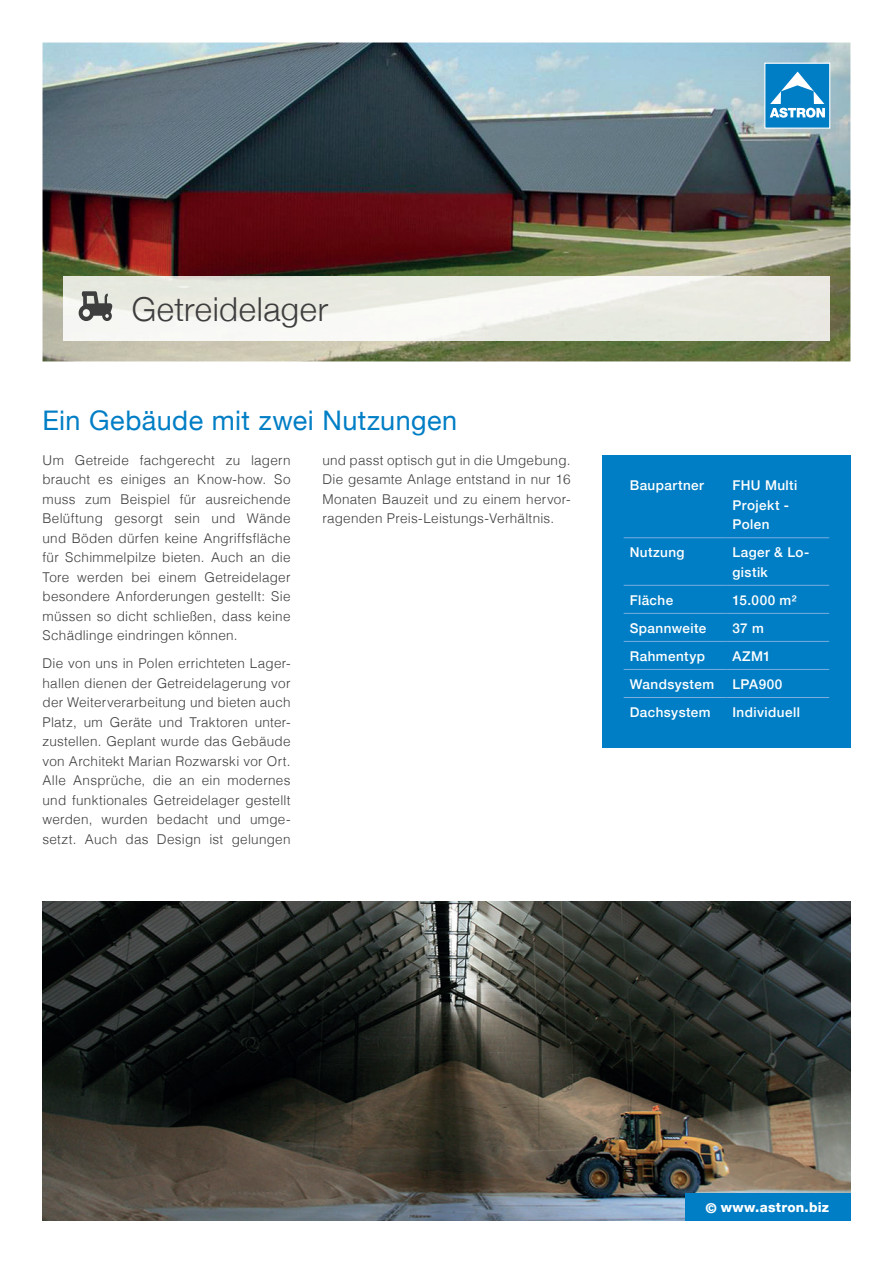
<style>
.page{position:relative;width:893px;height:1263px;background:#fff}
.page>*{position:absolute;margin:0;border:0;box-sizing:border-box;transform-origin:0 0}
.t1{font:300 33px "Helvetica Neue";letter-spacing:.02em;color:#3e3e3f}
.t2{font:27px "Helvetica Neue";letter-spacing:.015em;color:#007ec5}
.t3{font:300 13.5px/19.5px "Helvetica";letter-spacing:.02em;color:#3e3e3f;text-align:justify}
.t4{font:500 13.5px/19.5px "Helvetica Neue";letter-spacing:.03em;color:#fff}
.t5{font:800 13.5px "Helvetica Neue LT Pro";letter-spacing:.02em;color:#fff}
</style>
<div class="page">
<img style="left:43px;top:43px;width:807px;height:318px">
<svg style="left:764px;top:62px;width:67px;height:67px;background:#3d9cd1"></svg>
<img style="left:43px;top:901px;width:807px;height:319px">
<img style="left:64px;top:276px;width:765px;height:64px">
<svg style="left:79px;top:291px;width:33px;height:30px"></svg>
<div style="left:602px;top:455px;width:248px;height:292px;background:#007ec5"></div>
<hr style="left:624px;top:537px;width:102px;height:1px;background:#79aede">
<hr style="left:726px;top:537px;width:103px;height:1px;background:#79aede">
<hr style="left:624px;top:585px;width:102px;height:1px;background:#79aede">
<hr style="left:726px;top:585px;width:103px;height:1px;background:#79aede">
<hr style="left:624px;top:613px;width:102px;height:1px;background:#79aede">
<hr style="left:726px;top:613px;width:103px;height:1px;background:#79aede">
<hr style="left:624px;top:641px;width:102px;height:1px;background:#79aede">
<hr style="left:726px;top:641px;width:103px;height:1px;background:#79aede">
<hr style="left:624px;top:669px;width:102px;height:1px;background:#79aede">
<hr style="left:726px;top:669px;width:103px;height:1px;background:#79aede">
<hr style="left:624px;top:697px;width:102px;height:1px;background:#79aede">
<hr style="left:726px;top:697px;width:103px;height:1px;background:#79aede">
<div style="left:685px;top:1193px;width:165px;height:27px;background:#007ec5"></div>
<h1 class="t1" style="left:132px;top:283px;width:198px">Getreidelager</h1>
<h2 class="t2" style="left:43px;top:401px;width:416px">Ein Gebäude mit zwei Nutzungen</h2>
<p class="t3" style="left:43px;top:449px;width:250px">Um Getreide fachgerecht zu lagern braucht es einiges an Know-how. So muss zum Beispiel für ausreichende Belüftung gesorgt sein und Wände und Böden dürfen keine Angriffsfläche für Schimmelpilze bieten. Auch an die Tore werden bei einem Getreidelager besondere Anforderungen gestellt: Sie müssen so dicht schließen, dass keine Schädlinge eindringen können.</p>
<p class="t3" style="left:43px;top:653px;width:250px">Die von uns in Polen errichteten Lager&shy;hallen dienen der Getreidelagerung vor der Weiterverarbeitung und bieten auch Platz, um Geräte und Traktoren unter&shy;zustellen. Geplant wurde das Gebäude von Architekt Marian Rozwarski vor Ort.<br>Alle Ansprüche, die an ein modernes und funktionales Getreidelager gestellt werden, wurden bedacht und umge&shy;setzt. Auch das Design ist gelungen</p>
<p class="t3" style="left:322px;top:449px;width:250px">und passt optisch gut in die Umgebung.<br>Die gesamte Anlage entstand in nur 16<br>Monaten Bauzeit und zu einem hervor&shy;ragenden Preis-Leistungs-Verhältnis.</p>
<p class="t4" style="left:630px;top:475px;width:76px">Baupartner</p>
<p class="t4" style="left:732px;top:475px;width:66px">FHU Multi<br>Projekt -<br>Polen</p>
<p class="t4" style="left:630px;top:542px;width:56px">Nutzung</p>
<p class="t4" style="left:732px;top:542px;width:78px">Lager &amp; Lo&shy;gistik</p>
<p class="t4" style="left:630px;top:589px;width:45px">Fläche</p>
<p class="t4" style="left:732px;top:589px;width:66px">15.000 m²</p>
<p class="t4" style="left:630px;top:617px;width:78px">Spannweite</p>
<p class="t4" style="left:732px;top:617px;width:33px">37 m</p>
<p class="t4" style="left:630px;top:645px;width:77px">Rahmentyp</p>
<p class="t4" style="left:732px;top:645px;width:40px">AZM1</p>
<p class="t4" style="left:630px;top:673px;width:86px">Wandsystem</p>
<p class="t4" style="left:732px;top:673px;width:52px">LPA900</p>
<p class="t4" style="left:630px;top:701px;width:83px">Dachsystem</p>
<p class="t4" style="left:732px;top:701px;width:69px">Individuell</p>
<p class="t5" style="left:706px;top:1199px;width:125px">© www.astron.biz</p>
</div>
